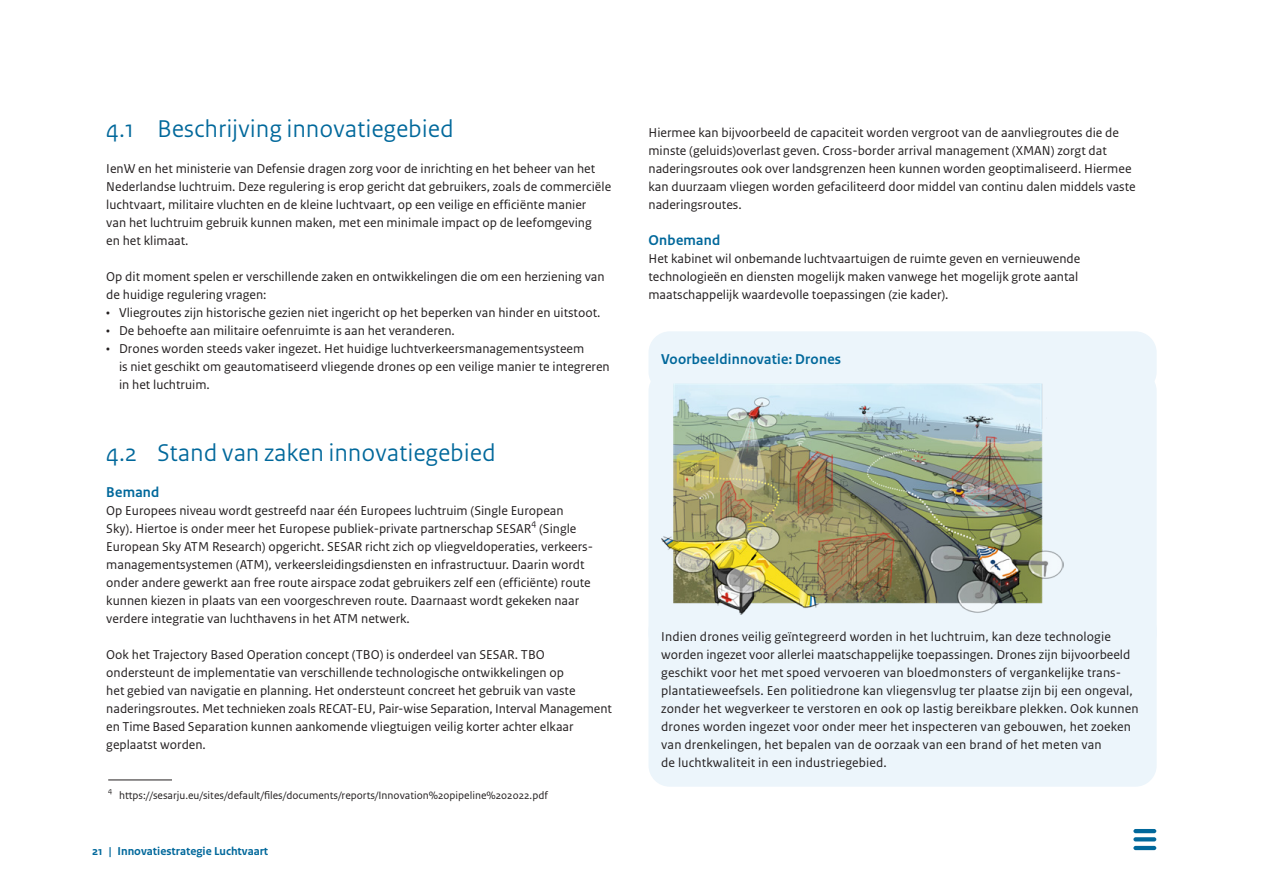
<style>
.page{position:relative;width:1263px;height:893px;background:#fff}
.page>*{position:absolute;margin:0;border:0;box-sizing:border-box;transform-origin:0 0}
.Kop_2_Paragraaf{font:25.5px "Rijksoverheid Sans Heading";letter-spacing:.02em;color:#01689b}
.Kop_kader{font:700 15px "Rijksoverheid Sans Heading";letter-spacing:.02em;color:#01689b}
.Kop_3_alinea{font:700 15px "Rijksoverheid Sans Heading";letter-spacing:.02em;color:#01689b}
.P_H{font:13.5px/18px "Rijksoverheid Sans Text";color:#231f20}
.Kader_tekst{font:13.5px/18px "Rijksoverheid Sans Text";letter-spacing:.01em;color:#231f20}
.P_first{font:13.5px/18px "Rijksoverheid Sans Text";color:#231f20}
.t1{font:700 12px "Rijksoverheid Sans Text";color:#01689b}
._14_RO_Voetnoot{font:11.25px "Rijksoverheid Sans Text";color:#231f20}
.P_H-2{font:9.45px "Rijksoverheid Sans Text";color:#231f20}
._14_RO_Voetnoot-2{font:7.8px "Rijksoverheid Sans Text";color:#231f20}
</style>
<div class="page">
<hr style="left:1133px;top:829px;width:23px;height:4px;background:#01689b;border-radius:2px">
<hr style="left:1133px;top:846px;width:23px;height:4px;background:#01689b;border-radius:2px">
<svg style="left:1133px;top:837px;width:23px;height:4px"></svg>
<div style="left:648px;top:331px;width:509px;height:62px;background:#ecf5fb;border-radius:21px"></div>
<div style="left:648px;top:370px;width:509px;height:285px;background:#ecf5fb;border-radius:21px"></div>
<div style="left:648px;top:609px;width:509px;height:178px;background:#ecf5fb;border-radius:21px"></div>
<img style="left:661px;top:384px;width:403px;height:231px">
<hr style="left:108px;top:779px;width:64px;height:1px;background:#231f20">
<h2 class="Kop_2_Paragraaf" style="left:106px;top:114px;width:349px">4.1 Beschrijving innovatiegebied</h2>
<p class="P_H" style="left:106px;top:160px;width:506px">IenW en het ministerie van Defensie dragen zorg voor de inrichting en het beheer van het Nederlandse luchtruim. Deze regulering is erop gericht dat gebruikers, zoals de commerciële luchtvaart, militaire vluchten en de kleine luchtvaart, op een veilige en efficiënte manier<br>van het luchtruim gebruik kunnen maken, met een minimale impact op de leefomgeving<br>en het klimaat.</p>
<p class="P_first" style="left:106px;top:268px;width:500px">Op dit moment spelen er verschillende zaken en ontwikkelingen die om een herziening van de huidige regulering vragen:</p>
<p class="Kader_tekst" style="left:106px;top:304px;width:496px">• Vliegroutes zijn historische gezien niet ingericht op het beperken van hinder en uitstoot.</p>
<p class="Kader_tekst" style="left:106px;top:322px;width:350px">• De behoefte aan militaire oefenruimte is aan het veranderen.</p>
<p class="Kader_tekst" style="left:119px;top:340px;width:492px;text-indent:-13px">• Drones worden steeds vaker ingezet. Het huidige luchtverkeersmanagementsysteem<br>is niet geschikt om geautomatiseerd vliegende drones op een veilige manier te integreren in het luchtruim.</p>
<h2 class="Kop_2_Paragraaf" style="left:106px;top:438px;width:391px">4.2 Stand van zaken innovatiegebied</h2>
<h3 class="Kop_3_alinea" style="left:106px;top:484px;width:55px">Bemand</h3>
<p class="P_H" style="left:106px;top:502px;width:459px">Op Europees niveau wordt gestreefd naar één Europees luchtruim (Single European<br>Sky). Hiertoe is onder meer het Europese publiek-private partnerschap SESAR</p>
<p class="P_H-2" style="left:531px;top:518px;width:6px">4</p>
<p class="P_H" style="left:106px;top:520px;width:486px;text-indent:433px">(Single European Sky ATM Research) opgericht. SESAR richt zich op vliegveldoperaties, verkeers&shy;managementsystemen (ATM), verkeersleidingsdiensten en infrastructuur. Daarin wordt onder andere gewerkt aan free route airspace zodat gebruikers zelf een (efficiënte) route kunnen kiezen in plaats van een voorgeschreven route. Daarnaast wordt gekeken naar verdere integratie van luchthavens in het ATM netwerk.</p>
<p class="P_first" style="left:106px;top:646px;width:507px">Ook het Trajectory Based Operation concept (TBO) is onderdeel van SESAR. TBO ondersteunt de implementatie van verschillende technologische ontwikkelingen op<br>het gebied van navigatie en planning. Het ondersteunt concreet het gebruik van vaste naderingsroutes. Met technieken zoals RECAT-EU, Pair-wise Separation, Interval Management en Time Based Separation kunnen aankomende vliegtuigen veilig korter achter elkaar geplaatst worden.</p>
<p class="_14_RO_Voetnoot-2" style="left:108px;top:786px;width:6px">4</p>
<p class="_14_RO_Voetnoot" style="left:119px;top:789px;width:430px">https://sesarju.eu/sites/default/files/documents/reports/Innovation%20pipeline%202022.pdf</p>
<p class="t1" style="left:92px;top:844px;width:178px">21 | Innovatiestrategie Luchtvaart</p>
<p class="P_first" style="left:648px;top:124px;width:489px">Hiermee kan bijvoorbeeld de capaciteit worden vergroot van de aanvliegroutes die de minste (geluids)overlast geven. Cross-border arrival management (XMAN) zorgt dat naderingsroutes ook over landsgrenzen heen kunnen worden geoptimaliseerd. Hiermee kan duurzaam vliegen worden gefaciliteerd door middel van continu dalen middels vaste naderingsroutes.</p>
<h3 class="Kop_3_alinea" style="left:648px;top:232px;width:73px">Onbemand</h3>
<p class="P_H" style="left:648px;top:250px;width:433px">Het kabinet wil onbemande luchtvaartuigen de ruimte geven en vernieuwende technologieën en diensten mogelijk maken vanwege het mogelijk grote aantal maatschappelijk waardevolle toepassingen (zie kader).</p>
<p class="Kop_kader" style="left:661px;top:351px;width:181px">Voorbeeldinnovatie: Drones</p>
<p class="Kader_tekst" style="left:661px;top:628px;width:479px">Indien drones veilig geïntegreerd worden in het luchtruim, kan deze technologie worden ingezet voor allerlei maatschappelijke toepassingen. Drones zijn bijvoorbeeld geschikt voor het met spoed vervoeren van bloedmonsters of vergankelijke trans&shy;plantatieweefsels. Een politiedrone kan vliegensvlug ter plaatse zijn bij een ongeval, zonder het wegverkeer te verstoren en ook op lastig bereikbare plekken. Ook kunnen drones worden ingezet voor onder meer het inspecteren van gebouwen, het zoeken van drenkelingen, het bepalen van de oorzaak van een brand of het meten van<br>de luchtkwaliteit in een industriegebied.</p>
</div>
